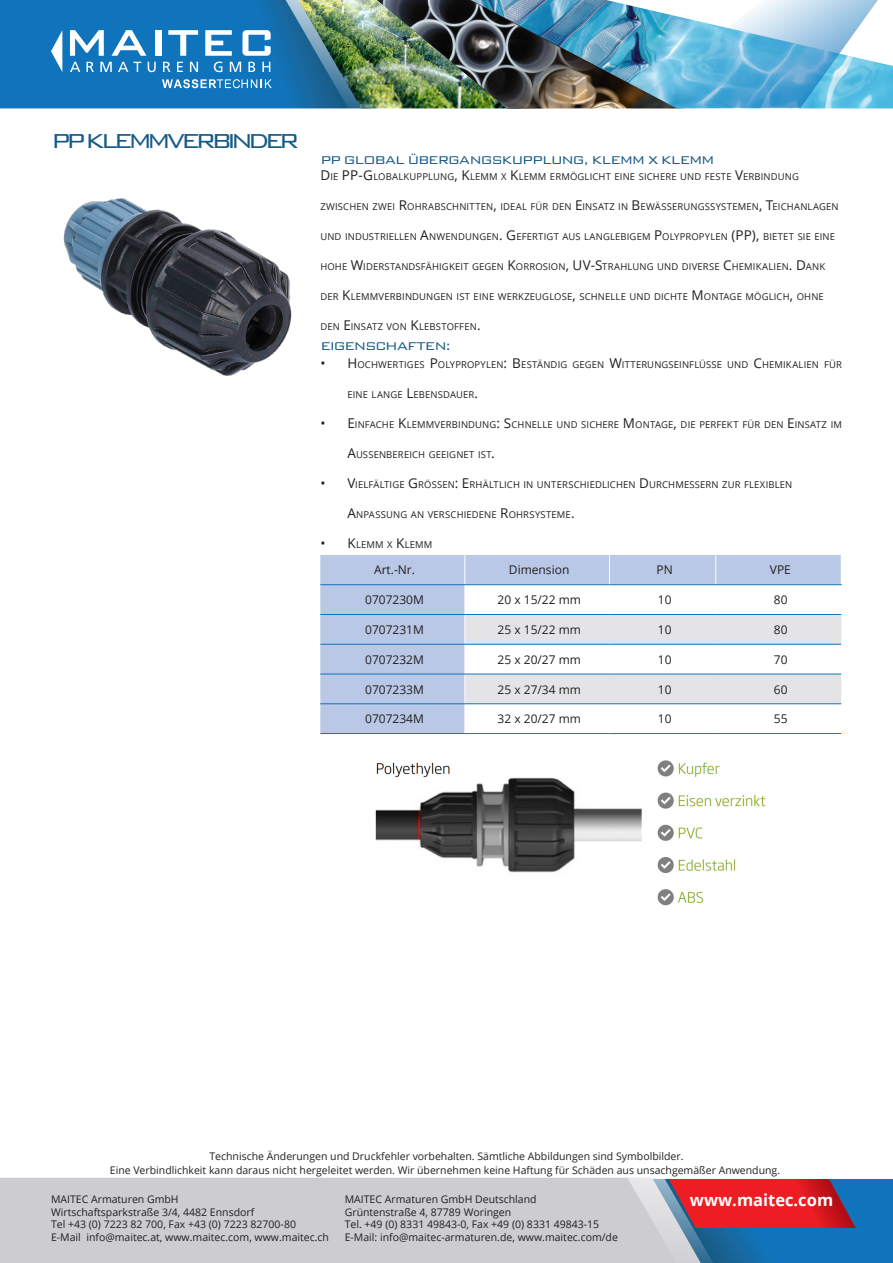
<style>
.page{position:relative;width:893px;height:1263px;background:#fff}
.page>*{position:absolute;margin:0;border:0;box-sizing:border-box;transform-origin:0 0}
.Maitec_Header_Big{font:300 27px "Bank Gothic BT";letter-spacing:-.18em;color:#165a86}
.t1{font:700 16.5px "Open Sans";color:#fff}
.Maitec_Header_Black{font:300 15px "Bank Gothic BT";letter-spacing:-.075em;color:#165a86}
.Maitec_Table_Font{font:12px "Open Sans";color:#231f20}
.t2{font:10.5px "Open Sans";color:#231f20}
.Maitec_Header_Black-2{font:9.45px "Open Sans";letter-spacing:.015em;color:#231f20}
.s1{font-size:13.5px}
</style>
<div class="page">
<img style="left:63px;top:198px;width:229px;height:178px">
<div style="left:320px;top:555px;width:145px;height:178px;background:#b9c8e6"></div>
<svg style="left:465px;top:555px;width:377px;height:150px"></svg>
<hr style="left:320px;top:584px;width:145px;height:1px;background:#1074bc">
<hr style="left:465px;top:584px;width:144px;height:1px;background:#1074bc">
<hr style="left:609px;top:584px;width:107px;height:1px;background:#1074bc">
<hr style="left:716px;top:584px;width:126px;height:1px;background:#1074bc">
<hr style="left:320px;top:614px;width:145px;height:1px;background:#1074bc">
<hr style="left:465px;top:614px;width:144px;height:1px;background:#1074bc">
<hr style="left:609px;top:614px;width:107px;height:1px;background:#1074bc">
<hr style="left:716px;top:614px;width:125px;height:1px;background:#1074bc">
<hr style="left:320px;top:644px;width:145px;height:1px;background:#1074bc">
<hr style="left:465px;top:644px;width:144px;height:1px;background:#1074bc">
<hr style="left:609px;top:644px;width:107px;height:1px;background:#1074bc">
<hr style="left:716px;top:644px;width:125px;height:1px;background:#1074bc">
<hr style="left:320px;top:674px;width:145px;height:1px;background:#1074bc">
<hr style="left:465px;top:674px;width:144px;height:1px;background:#1074bc">
<hr style="left:609px;top:674px;width:107px;height:1px;background:#1074bc">
<hr style="left:716px;top:674px;width:125px;height:1px;background:#1074bc">
<hr style="left:320px;top:703px;width:145px;height:1px;background:#1074bc">
<hr style="left:465px;top:703px;width:144px;height:1px;background:#1074bc">
<hr style="left:609px;top:703px;width:107px;height:1px;background:#1074bc">
<hr style="left:716px;top:703px;width:125px;height:1px;background:#1074bc">
<hr style="left:320px;top:733px;width:145px;height:1px;background:#1074bc">
<hr style="left:465px;top:733px;width:144px;height:1px;background:#1074bc">
<hr style="left:609px;top:733px;width:107px;height:1px;background:#1074bc">
<hr style="left:716px;top:733px;width:125px;height:1px;background:#1074bc">
<div style="left:0;top:1178px;width:605px;height:85px;background:#ccccd1"></div>
<svg style="left:605px;top:1178px;width:288px;height:85px;background:#8c708e"></svg>
<img style="left:375px;top:760px;width:391px;height:146px">
<img style="left:0;top:0;width:887px;height:109px">
<img style="left:361px;top:0;width:254px;height:108px">
<p class="Maitec_Header_Big" style="left:51px;top:127px;width:250px">PP KLEMMVERBINDER</p>
<p class="Maitec_Header_Black" style="left:320px;top:152px;width:396px">PP GLOBAL ÜBERGANGSKUPPLUNG, KLEMM X KLEMM</p>
<p class="Maitec_Header_Black-2" style="left:320px;top:171px;width:480px"><span class="s1">D</span> IE <span class="s1">PP-G</span> LOBALKUPPLUNG<span class="s1">, K</span>LEMM X <span class="s1">K</span>LEMM ERMÖGLICHT EINE SICH ERE UND FESTE <span class="s1">V</span>ERBINDUNG</p>
<p class="Maitec_Header_Black-2" style="left:320px;top:201px;width:520px">ZWISCH EN ZWEI <span class="s1">R</span>OH RABSCH NITTEN<span class="s1">,</span> IDEAL FÜR DEN <span class="s1">E</span> INSATZ IN <span class="s1">B</span>EWÄSSERUNGSSYSTEMEN<span class="s1">, T</span>EICHANLAGEN</p>
<p class="Maitec_Header_Black-2" style="left:320px;top:231px;width:516px">UND INDUSTRIELLEN <span class="s1">A</span>NWENDUNGEN<span class="s1">. G</span> EFERTIGT AUS LANGLEBIGEM <span class="s1">P</span>OLYPROPYLEN <span class="s1">(PP),</span> BIETET SIE EINE</p>
<p class="Maitec_Header_Black-2" style="left:320px;top:261px;width:506px">HOH E <span class="s1">W</span>IDERSTANDSFÄH IGKEIT GEGEN <span class="s1">K</span>ORROSION<span class="s1">, UV-S</span>TRAH LUNG UND DIVERSE <span class="s1">C</span>H EMIKALIEN<span class="s1">. D</span>ANK</p>
<p class="Maitec_Header_Black-2" style="left:320px;top:291px;width:505px">DER <span class="s1">K</span>LEMMVERBINDUNGEN IST EINE WERKZEUGLOSE<span class="s1">,</span> SCH NELLE UND DICHTE <span class="s1">M</span> ONTAGE MÖGLICH<span class="s1">,</span> OH NE</p>
<p class="Maitec_Header_Black-2" style="left:320px;top:321px;width:162px">DEN <span class="s1">E</span>INSATZ VON <span class="s1">K</span>LEBSTOFFEN<span class="s1">.</span></p>
<p class="Maitec_Header_Black" style="left:320px;top:338px;width:132px">EIGENSCHAFTEN:</p>
<p class="Maitec_Header_Black-2" style="left:320px;top:358px;width:523px"><span class="s1">• H</span>OCHWERTIGES <span class="s1">P</span>OLYPROPYLEN<span class="s1">: B</span>ESTÄNDIG GEGEN <span class="s1">W</span>ITTERUNGSEINFLÜSSE UND <span class="s1">C</span>H EMIKALIEN FÜR</p>
<p class="Maitec_Header_Black-2" style="left:347px;top:388px;width:132px">EINE LANGE <span class="s1">L</span>EBENSDAUER<span class="s1">.</span></p>
<p class="Maitec_Header_Black-2" style="left:320px;top:418px;width:523px"><span class="s1">• E</span>INFACH E <span class="s1">K</span>LEMMVERBINDUNG<span class="s1">: S</span>CH NELLE UND SICH ERE <span class="s1">M</span> ONTAGE<span class="s1">,</span> DIE PERFEKT FÜR DEN <span class="s1">E</span>INSATZ IM</p>
<p class="Maitec_Header_Black-2" style="left:347px;top:448px;width:149px"><span class="s1">A</span>USSENBEREICH GEEIGNET IST<span class="s1">.</span></p>
<p class="Maitec_Header_Black-2" style="left:320px;top:478px;width:473px"><span class="s1">• V</span>IELFÄLTIGE <span class="s1">G</span> RÖSSEN<span class="s1">: E</span> RHÄLTLICH IN UNTERSCH IEDLICH EN <span class="s1">D</span> URCH MESSERN ZUR FLEXIBLEN</p>
<p class="Maitec_Header_Black-2" style="left:347px;top:508px;width:229px"><span class="s1">A</span>NPASSUNG AN VERSCH IEDENE <span class="s1">R</span>OH RSYSTEME<span class="s1">.</span></p>
<p class="Maitec_Header_Black-2" style="left:320px;top:538px;width:114px"><span class="s1">• K</span>LEMM X <span class="s1">K</span>LEMM</p>
<p class="Maitec_Table_Font" style="left:374px;top:562px;width:42px">Art.-Nr.</p>
<p class="Maitec_Table_Font" style="left:509px;top:562px;width:62px">Dimension</p>
<p class="Maitec_Table_Font" style="left:656px;top:562px;width:18px">PN</p>
<p class="Maitec_Table_Font" style="left:770px;top:562px;width:23px">VPE</p>
<p class="Maitec_Table_Font" style="left:365px;top:591px;width:60px">0707230M</p>
<p class="Maitec_Table_Font" style="left:498px;top:592px;width:85px">20 x 15/22 mm</p>
<p class="Maitec_Table_Font" style="left:658px;top:592px;width:15px">10</p>
<p class="Maitec_Table_Font" style="left:774px;top:592px;width:15px">80</p>
<p class="Maitec_Table_Font" style="left:365px;top:621px;width:60px">0707231M</p>
<p class="Maitec_Table_Font" style="left:498px;top:621px;width:85px">25 x 15/22 mm</p>
<p class="Maitec_Table_Font" style="left:658px;top:621px;width:15px">10</p>
<p class="Maitec_Table_Font" style="left:774px;top:621px;width:15px">80</p>
<p class="Maitec_Table_Font" style="left:365px;top:651px;width:60px">0707232M</p>
<p class="Maitec_Table_Font" style="left:498px;top:651px;width:85px">25 x 20/27 mm</p>
<p class="Maitec_Table_Font" style="left:658px;top:651px;width:15px">10</p>
<p class="Maitec_Table_Font" style="left:774px;top:651px;width:15px">70</p>
<p class="Maitec_Table_Font" style="left:365px;top:681px;width:60px">0707233M</p>
<p class="Maitec_Table_Font" style="left:498px;top:681px;width:85px">25 x 27/34 mm</p>
<p class="Maitec_Table_Font" style="left:658px;top:681px;width:15px">10</p>
<p class="Maitec_Table_Font" style="left:774px;top:681px;width:15px">60</p>
<p class="Maitec_Table_Font" style="left:365px;top:711px;width:60px">0707234M</p>
<p class="Maitec_Table_Font" style="left:498px;top:711px;width:85px">32 x 20/27 mm</p>
<p class="Maitec_Table_Font" style="left:658px;top:711px;width:15px">10</p>
<p class="Maitec_Table_Font" style="left:774px;top:711px;width:15px">55</p>
<p class="t2" style="left:209px;top:1149px;width:476px">Technische Änderungen und Druckfehler vorbehalten. Sämtliche Abbildungen sind Symbolbilder.</p>
<p class="t2" style="left:110px;top:1163px;width:672px">Eine Verbindlichkeit kann daraus nicht hergeleitet werden. Wir übernehmen keine Haftung für Schäden aus unsachgemäßer Anwendung.</p>
<p class="t2" style="left:51px;top:1192px;width:129px">MAITEC Armaturen GmbH</p>
<p class="t2" style="left:51px;top:1204px;width:205px">Wirtschaftsparkstraße 3/4, 4482 Ennsdorf</p>
<p class="t2" style="left:51px;top:1217px;width:246px">Tel +43 (0) 7223 82 700, Fax +43 (0) 7223 82700-80</p>
<p class="t2" style="left:51px;top:1230px;width:279px">E-Mail info@maitec.at, www.maitec.com, www.maitec.ch</p>
<p class="t2" style="left:345px;top:1192px;width:193px">MAITEC Armaturen GmbH Deutschland</p>
<p class="t2" style="left:345px;top:1204px;width:168px">Grüntenstraße 4, 87789 Woringen</p>
<p class="t2" style="left:345px;top:1217px;width:256px">Tel. +49 (0) 8331 49843-0, Fax +49 (0) 8331 49843-15</p>
<p class="t2" style="left:345px;top:1230px;width:275px">E-Mail: info@maitec-armaturen.de, www.maitec.com/de</p>
<p class="t1" style="left:690px;top:1188px;width:145px">www.maitec.com</p>
</div>
